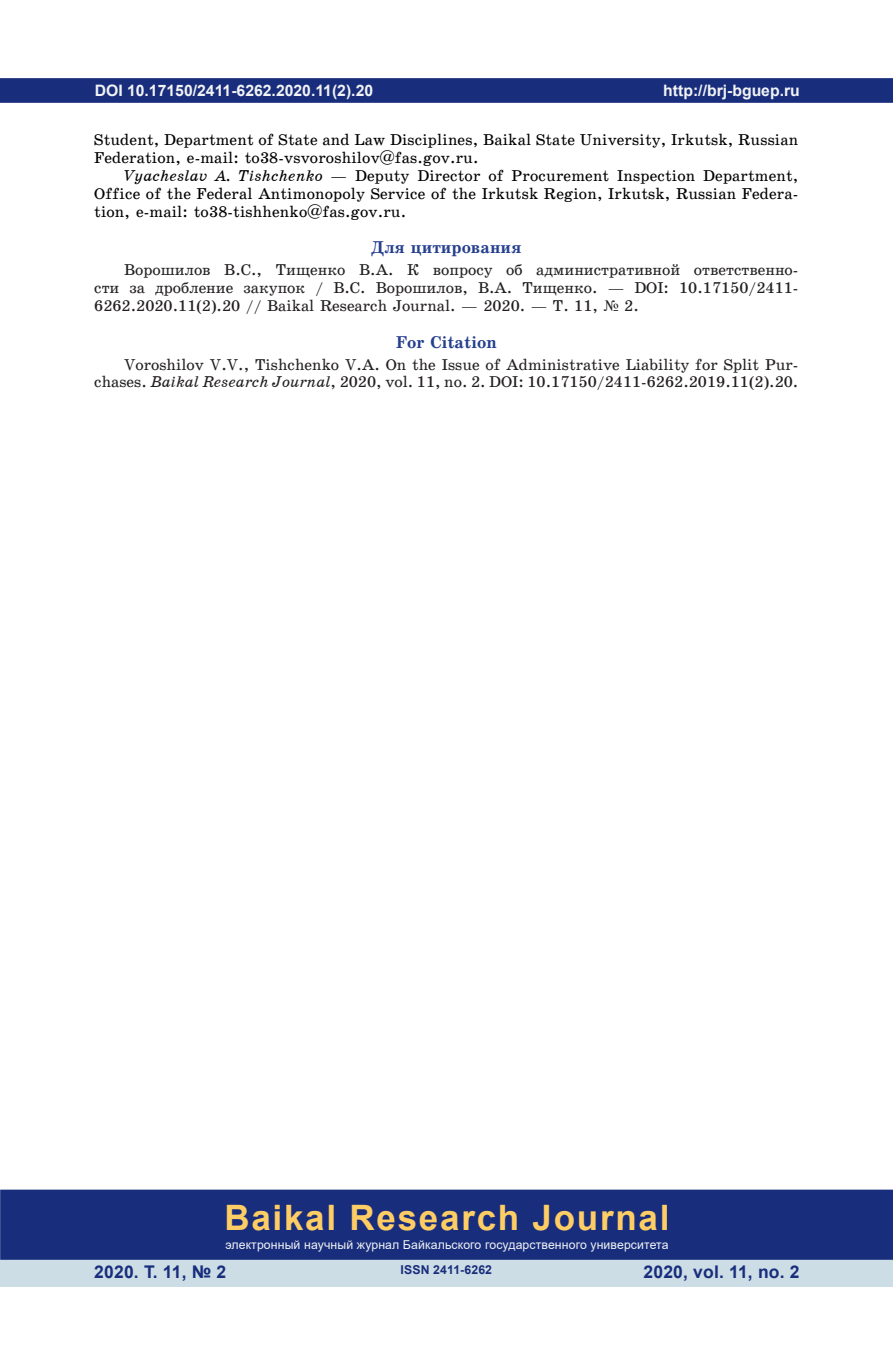
<style>
.page{position:relative;width:893px;height:1360px;background:#fff}
.page>*{position:absolute;margin:0;border:0;box-sizing:border-box;transform-origin:0 0}
.t1{font:700 35px "Arial";letter-spacing:.05em;color:#fecd64}
.t2{font:700 17.5px "Arial";letter-spacing:.01em;color:#182d7c}
.t3{font:17.15px "School Book C Bold";color:#253f8e}
.t4{font:15.75px/17.8px "School Book C";color:#231f20;text-align:justify}
.t5{font:15.75px/17.8px "School Book C";letter-spacing:.01em;color:#000}
.t6{font:700 15.75px "Arial";color:#f2f3f4}
.t7{font:12.25px "Arial";letter-spacing:.01em;color:#f2f3f4}
.t8{font:700 12.25px "Arial";letter-spacing:.01em;color:#182d7c}
.s1{font-family:"School Book C Italic"}
.s2{font-family:"Times New Roman"}
</style>
<div class="page">
<div style="left:0;top:78px;width:893px;height:25px;background:#182d7c;border:2px solid #182d7c"></div>
<div style="left:0;top:1258px;width:893px;height:28px;background:#cddde6"></div>
<div style="left:0;top:1189px;width:893px;height:70px;background:#182d7c;border:2px solid #182d7c"></div>
<p class="t6" style="left:95px;top:79px;width:280px">DOI 10.17150/2411-6262.2020.11(2).20</p>
<p class="t5" style="left:94px;top:131px;width:706px">Student, Department of State and Law Disciplines, Baikal State University, Irkutsk, Russian<br>Federation, e-mail: to38-vsvoroshilov@fas.gov.ru.</p>
<p class="t5" style="left:94px;top:167px;width:706px;text-align:justify;text-indent:30px"><span class="s1">Vyacheslav A. Tishchenko</span> — Deputy Director of Procurement Inspection Department, Office of the Federal Antimonopoly Service of the Irkutsk Region, Irkutsk, Russian Federa&shy;tion, e-mail: to38-tishhenko@fas.gov.ru.</p>
<p class="t3" style="left:371px;top:238px;width:152px">Для цитирования</p>
<p class="t4" style="left:94px;top:261px;width:706px;text-indent:30px">Ворошилов В.С., Тищенко В.А. К вопросу об административной ответственно&shy;сти за дробление закупок / В.С. Ворошилов, В.А. Тищенко. — DOI: 10.17150/2411- 6262.2020.11(2).20 // Baikal Research Journal. — 2020. — Т. 11, <span class="s2">№</span> 2.</p>
<p class="t3" style="left:396px;top:333px;width:103px">For Citation</p>
<p class="t4" style="left:94px;top:355px;width:706px;text-align:right">Voroshilov V.V., Tishchenko V.A. On the Issue of Administrative Liability for Split Pur&shy;chases. <span class="s1">Baikal Research Journal</span>, 2020, vol. 11, no. 2. DOI: 10.17150/2411-6262.2019.11(2).20.</p>
<p class="t6" style="left:663px;top:79px;width:138px">http://brj-bguep.ru</p>
<h1 class="t1" style="left:224px;top:1192px;width:447px">Baikal Research Journal</h1>
<p class="t7" style="left:225px;top:1236px;width:445px">электронный научный журнал Байкальского государственного университета</p>
<p class="t2" style="left:94px;top:1259px;width:134px">2020. Т. 11, № 2</p>
<p class="t2" style="left:643px;top:1259px;width:158px">2020, vol. 11, no. 2</p>
<p class="t8" style="left:401px;top:1261px;width:93px">ISSN 2411-6262</p>
</div>
